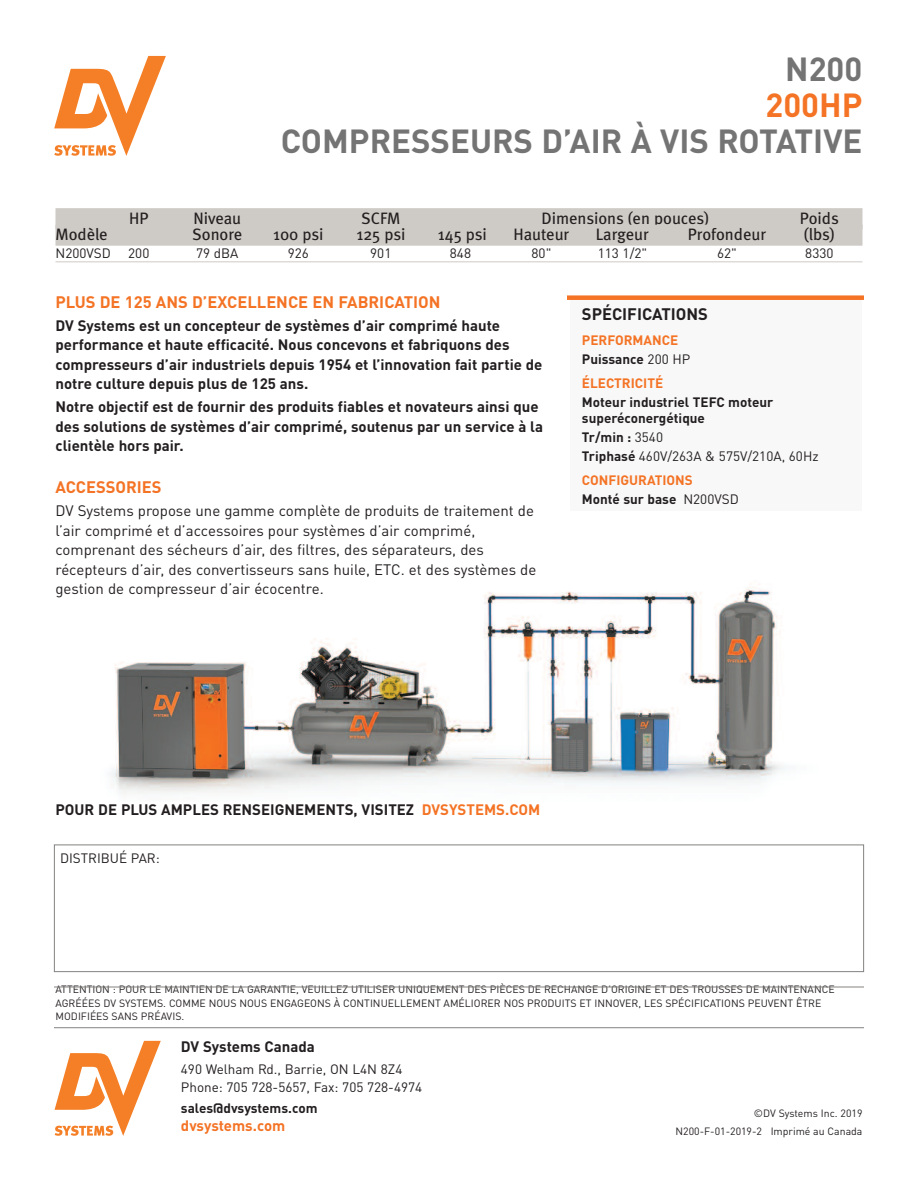
<style>
.page{position:relative;width:918px;height:1188px;background:#fff}
.page>*{position:absolute;margin:0;border:0;box-sizing:border-box;transform-origin:0 0}
.t1{font:700 33px "DINOT";color:#757474}
.t2{font:700 33px "DINOT";color:#f47325}
.t3{font:16.5px "Meta";color:#231f20}
.t4{font:700 16.5px "DINOT";color:#f47325}
.t5{font:700 16.5px "DINOT";color:#231f20}
.t6{font:700 15px/19.5px "DINOT";color:#231f20}
.t7{font:15px/19.5px "DINOT";color:#231f20}
.t8{font:700 15px "DINOT";letter-spacing:-.005em;color:#f47325}
.t9{font:13.5px/18.6px "DINOT";color:#231f20}
.t10{font:700 13.5px/18.6px "DINOT";color:#f47325}
.t11{font:700 13.5px/16.5px "DINOT";color:#231f20}
.t12{font:10.5px/13.5px "DINOT";color:#231f20}
.s1{color:#231f20}
.s2{font-weight:400;color:#231f20}
.s3{font-weight:700}
.s4{color:#f47325}
</style>
<div class="page">
<svg style="left:54px;top:56px;width:112px;height:100px"></svg>
<div style="left:56px;top:208px;width:806px;height:21px;background:#cecac5"></div>
<div style="left:56px;top:225px;width:806px;height:21px;background:#cecac5"></div>
<hr style="left:56px;top:261px;width:806px;height:1px;background:#cecac5">
<div style="left:570px;top:299px;width:292px;height:212px;background:#f8f8f8"></div>
<div style="left:567px;top:295px;width:297px;height:5px;background:#f47325"></div>
<hr style="left:54px;top:1027px;width:810px;height:1px;background:#848280">
<svg style="left:55px;top:1041px;width:106px;height:95px"></svg>
<div style="left:54px;top:845px;width:810px;height:127px;border:1px solid #848280"></div>
<hr style="left:54px;top:987px;width:810px;height:1px;background:#848280">
<img style="left:111px;top:586px;width:675px;height:208px">
<h1 class="t1" style="left:785px;top:57px;width:79px">N200</h1>
<h1 class="t2" style="left:765px;top:93px;width:99px">200HP</h1>
<h1 class="t1" style="left:281px;top:129px;width:583px">COMPRESSEURS D’AIR À VIS ROTATIVE</h1>
<p class="t3" style="left:129px;top:212px;width:21px">HP</p>
<p class="t3" style="left:193px;top:212px;width:49px">Niveau</p>
<p class="t3" style="left:361px;top:212px;width:41px">SCFM</p>
<p class="t3" style="left:541px;top:212px;width:169px">Dimensions (en pouces)</p>
<p class="t3" style="left:800px;top:212px;width:40px">Poids</p>
<p class="t3" style="left:56px;top:229px;width:54px">Modèle</p>
<p class="t3" style="left:192px;top:229px;width:52px">Sonore</p>
<p class="t3" style="left:273px;top:229px;width:52px">100 psi</p>
<p class="t3" style="left:357px;top:229px;width:50px">125 psi</p>
<p class="t3" style="left:438px;top:229px;width:51px">145 psi</p>
<p class="t3" style="left:513px;top:229px;width:57px">Hauteur</p>
<p class="t3" style="left:596px;top:229px;width:55px">Largeur</p>
<p class="t3" style="left:688px;top:229px;width:80px">Profondeur</p>
<p class="t3" style="left:804px;top:229px;width:32px">(lbs)</p>
<p class="t9" style="left:56px;top:246px;width:57px">N200VSD</p>
<p class="t9" style="left:128px;top:246px;width:23px">200</p>
<p class="t9" style="left:196px;top:246px;width:44px">79 dBA</p>
<p class="t9" style="left:288px;top:246px;width:23px">926</p>
<p class="t9" style="left:370px;top:246px;width:23px">901</p>
<p class="t9" style="left:450px;top:246px;width:23px">848</p>
<p class="t9" style="left:532px;top:246px;width:21px">80"</p>
<p class="t9" style="left:598px;top:246px;width:51px">113 1/2"</p>
<p class="t9" style="left:717px;top:246px;width:21px">62"</p>
<p class="t9" style="left:805px;top:246px;width:30px">8330</p>
<p class="t4" style="left:56px;top:296px;width:387px">PLUS DE 125 ANS D’EXCELLENCE EN FABRICATION</p>
<p class="t6" style="left:56px;top:317px;width:488px">DV Systems est un concepteur de systèmes d’air comprimé haute performance et haute efficacité. Nous concevons et fabriquons des compresseurs d’air industriels depuis 1954 et l’innovation fait partie de notre culture depuis plus de 125 ans.</p>
<p class="t6" style="left:56px;top:398px;width:489px">Notre objectif est de fournir des produits fiables et novateurs ainsi que des solutions de systèmes d’air comprimé, soutenus par un service à la clientèle hors pair.</p>
<p class="t4" style="left:56px;top:482px;width:108px">ACCESSORIES</p>
<p class="t7" style="left:55px;top:503px;width:482px">DV Systems propose une gamme complète de produits de traitement de l’air comprimé et d’accessoires pour systèmes d’air comprimé, comprenant des sécheurs d’air, des filtres, des séparateurs, des récepteurs d’air, des convertisseurs sans huile, ETC. et des systèmes de gestion de compresseur d’air écocentre.</p>
<p class="t5" style="left:582px;top:309px;width:128px">SPÉCIFICATIONS</p>
<p class="t10" style="left:582px;top:332px;width:110px">PERFORMANCE<br><span class="s1">Puissance</span> <span class="s2">200 HP</span></p>
<p class="t10" style="left:582px;top:375px;width:83px">ÉLECTRICITÉ</p>
<p class="t11" style="left:582px;top:395px;width:193px">Moteur industriel TEFC moteur superéconergétique</p>
<p class="t9" style="left:582px;top:429px;width:238px"><span class="s3">Tr/min :</span> 3540<br><span class="s3">Triphasé</span> 460V/263A &amp; 575V/210A, 60Hz</p>
<p class="t10" style="left:582px;top:473px;width:158px">CONFIGURATIONS<br><span class="s1">Monté sur base</span> <span class="s2">N200VSD</span></p>
<p class="t6" style="left:56px;top:801px;width:486px">POUR DE PLUS AMPLES RENSEIGNEMENTS, VISITEZ <span class="s4">DVSYSTEMS.COM</span></p>
<p class="t9" style="left:60px;top:851px;width:101px">DISTRIBUÉ PAR:</p>
<p class="t12" style="left:56px;top:984px;width:781px">ATTENTION : POUR LE MAINTIEN DE LA GARANTIE, VEUILLEZ UTILISER UNIQUEMENT DES PIÈCES DE RECHANGE D’ORIGINE ET DES TROUSSES DE MAINTENANCE<br>AGRÉÉES DV SYSTEMS. COMME NOUS NOUS ENGAGEONS À CONTINUELLEMENT AMÉLIORER NOS PRODUITS ET INNOVER, LES SPÉCIFICATIONS PEUVENT ÊTRE<br>MODIFIÉES SANS PRÉAVIS.</p>
<p class="t6" style="left:181px;top:1039px;width:135px">DV Systems Canada</p>
<p class="t9" style="left:181px;top:1062px;width:243px;line-height:18px">490 Welham Rd., Barrie, ON L4N 8Z4<br>Phone: 705 728-5657, Fax: 705 728-4974</p>
<p class="t11" style="left:181px;top:1102px;width:138px">sales@dvsystems.com</p>
<p class="t8" style="left:181px;top:1121px;width:106px">dvsystems.com</p>
<p class="t12" style="left:754px;top:1107px;width:110px">©DV Systems Inc. 2019</p>
<p class="t12" style="left:676px;top:1126px;width:188px">N200-F-01-2019-2 Imprimé au Canada</p>
</div>
